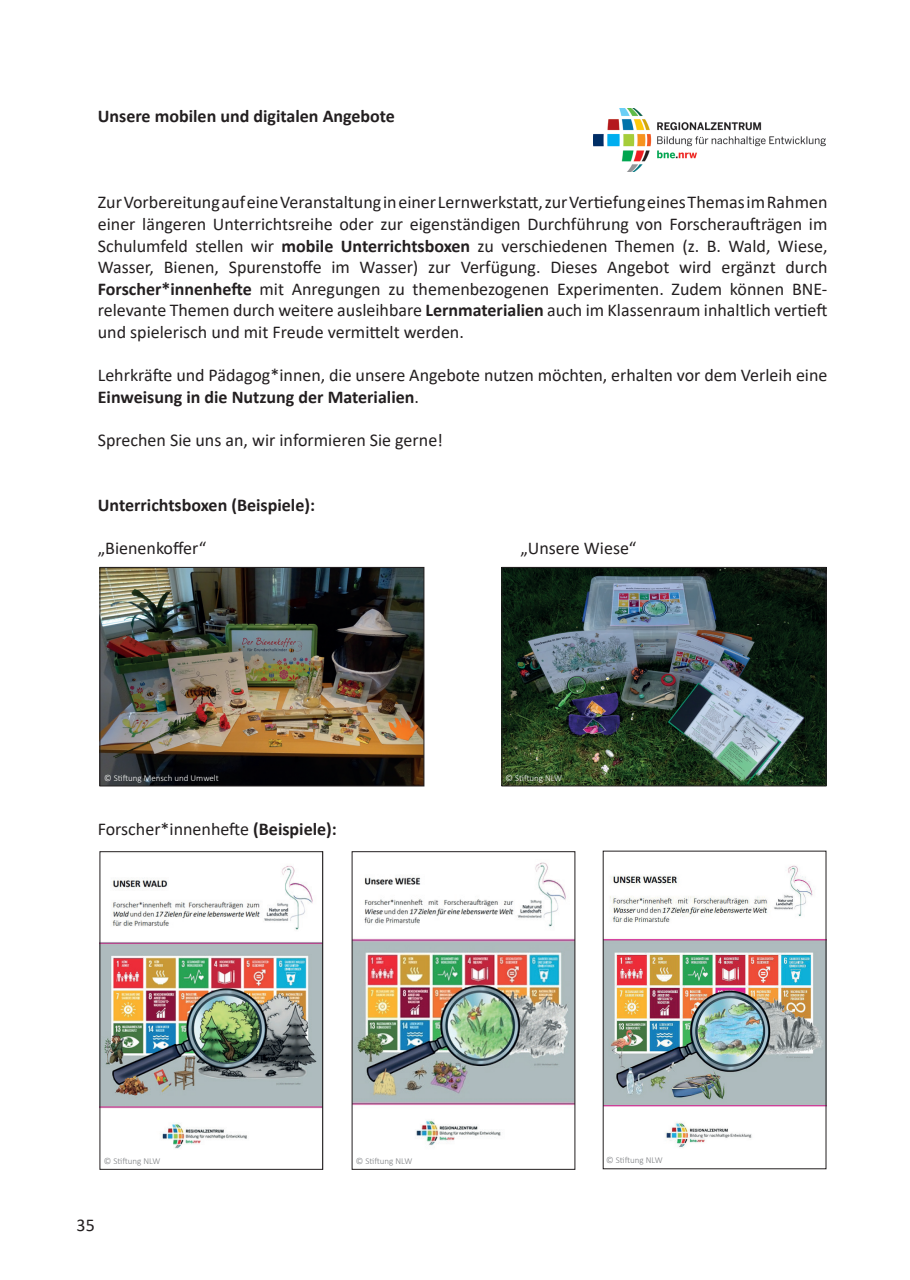
<style>
.page{position:relative;width:910px;height:1280px;background:#fff}
.page>*{position:absolute;margin:0;border:0;box-sizing:border-box;transform-origin:0 0}
.t1{font:18px/21.6px "Calibri";color:#231f20;text-align:justify}
.t2{font:700 18px "Calibri";color:#231f20}
.t3{font:300 9px "Calibri";color:#7c7e81}
.t4{font:300 9px "Calibri";color:#fff}
.s1{font-weight:700}
</style>
<div class="page">
<img style="left:504px;top:569px;width:320px;height:215px">
<div style="left:502px;top:567px;width:324px;height:219px;border:1px solid #231f20"></div>
<img style="left:593px;top:108px;width:233px;height:63px">
<img style="left:102px;top:569px;width:320px;height:215px">
<div style="left:100px;top:567px;width:324px;height:219px;border:1px solid #231f20"></div>
<img style="left:605px;top:865px;width:219px;height:283px">
<img style="left:102px;top:865px;width:219px;height:284px">
<div style="left:100px;top:851px;width:223px;height:318px;border:1px solid #231f20"></div>
<img style="left:354px;top:862px;width:219px;height:284px">
<p class="t2" style="left:98px;top:103px;width:299px">Unsere mobilen und digitalen Angebote</p>
<p class="t1" style="left:98px;top:191px;width:731px">Zur Vorbereitung auf eine Veranstaltung in einer Lernwerkstatt, zur Vertiefung eines Themas im Rahmen einer längeren Unterrichtsreihe oder zur eigenständigen Durchführung von Forscheraufträgen im Schulumfeld stellen wir <span class="s1">mobile Unterrichtsboxen</span> zu verschiedenen Themen (z. B. Wald, Wiese, Wasser, Bienen, Spurenstoffe im Wasser) zur Verfügung. Dieses Angebot wird ergänzt durch <span class="s1">Forscher*innenhefte</span> mit Anregungen zu themenbezogenen Experimenten. Zudem können BNE&shy;relevante Themen durch weitere ausleihbare <span class="s1">Lernmaterialien</span> auch im Klassenraum inhaltlich vertieft und spielerisch und mit Freude vermittelt werden.</p>
<p class="t1" style="left:98px;top:364px;width:731px">Lehrkräfte und Pädagog*innen, die unsere Angebote nutzen möchten, erhalten vor dem Verleih eine<br><span class="s1">Einweisung in die Nutzung der Materialien</span>.</p>
<p class="t1" style="left:98px;top:429px;width:347px">Sprechen Sie uns an, wir informieren Sie gerne!</p>
<p class="t2" style="left:98px;top:492px;width:219px">Unterrichtsboxen (Beispiele):</p>
<p class="t1" style="left:98px;top:537px;width:110px">„Bienenkoffer“</p>
<p class="t1" style="left:521px;top:537px;width:117px">„Unsere Wiese“</p>
<p class="t4" style="left:104px;top:772px;width:116px">© Stiftung Mensch und Umwelt</p>
<p class="t4" style="left:506px;top:772px;width:58px">© Stiftung NLW</p>
<p class="t1" style="left:98px;top:817px;width:241px">Forscher*innenhefte <span class="s1">(Beispiele):</span></p>
<p class="t3" style="left:104px;top:1155px;width:58px">© Stiftung NLW</p>
<p class="t3" style="left:356px;top:1155px;width:58px">© Stiftung NLW</p>
<p class="t1" style="left:77px;top:1214px;width:20px">35</p>
<p class="t3" style="left:606px;top:1154px;width:58px">© Stiftung NLW</p>
</div>
